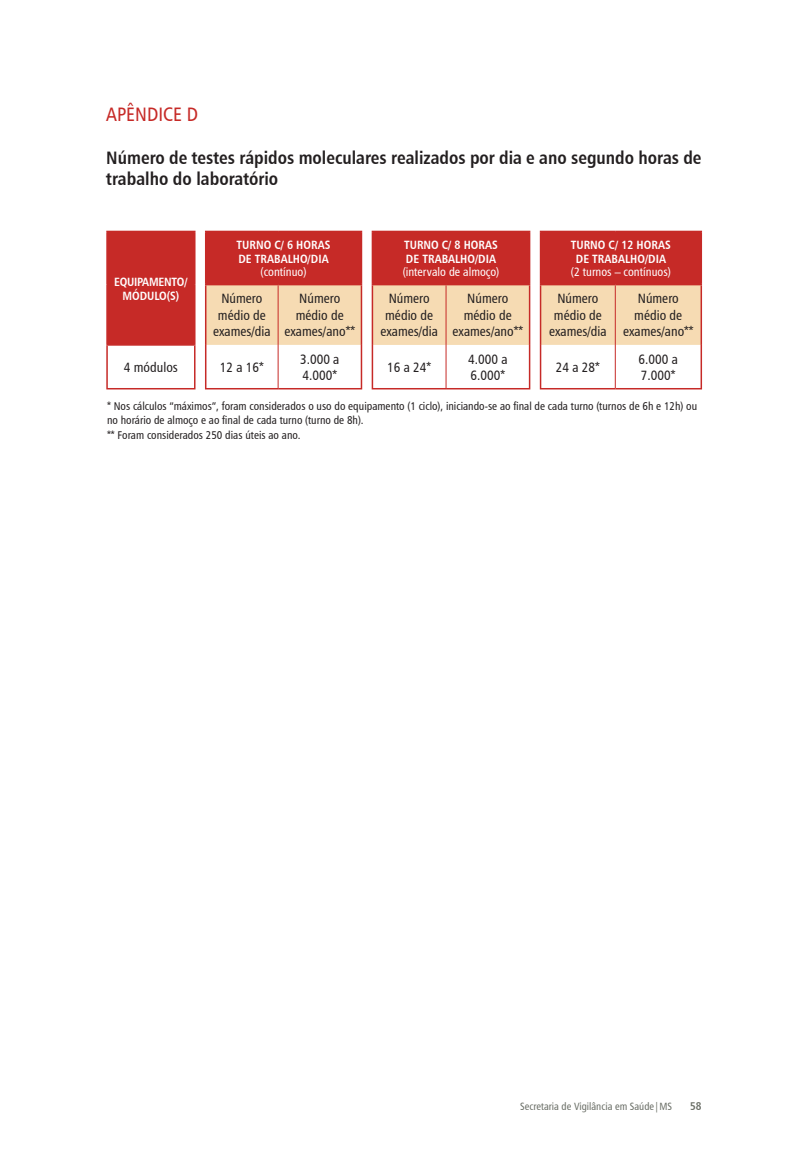
<style>
.page{position:relative;width:808px;height:1149px;background:#fff}
.page>*{position:absolute;margin:0;border:0;box-sizing:border-box;transform-origin:0 0}
.t1{font:19.5px "Humanist 777 BT Roman Condensed B";color:#c62a27}
.t2{font:18px/21px "Humanist 777 BT Bold Condensed B";color:#231f20}
.t3{font:13.5px/16.5px "Humanist 777 BT Roman Condensed B";color:#231f20;text-align:center}
.t4{font:12px/13.5px "Humanist 777 BT Bold Condensed B";color:#fff}
.t5{font:12px "Humanist 777 BT Roman Condensed B";color:#fff}
.t6{font:11.25px/13.5px "Humanist 777 BT Roman Condensed B";color:#231f20}
.t7{font:11.25px "Humanist 777 BT Bold Condensed B";color:#6a6e66}
.t8{font:10.5px "Humanist 777 BT Roman Condensed B";color:#6a6e66}
</style>
<div class="page">
<div style="left:108px;top:231px;width:592px;height:114px;background:#c62a27"></div>
<svg style="left:206px;top:284px;width:494px;height:104px"></svg>
<hr style="left:700px;top:232px;width:2px;height:52px;background:#c62a27">
<hr style="left:106px;top:231px;width:89px;height:1px;background:#c62a27">
<hr style="left:106px;top:232px;width:2px;height:52px;background:#c62a27">
<hr style="left:106px;top:284px;width:2px;height:60px;background:#c62a27">
<hr style="left:194px;top:232px;width:1px;height:52px;background:#c62a27">
<hr style="left:205px;top:231px;width:73px;height:1px;background:#c62a27">
<hr style="left:205px;top:232px;width:1px;height:52px;background:#c62a27">
<hr style="left:278px;top:231px;width:84px;height:1px;background:#c62a27">
<hr style="left:361px;top:232px;width:1px;height:52px;background:#c62a27">
<hr style="left:372px;top:231px;width:74px;height:1px;background:#c62a27">
<hr style="left:372px;top:232px;width:1px;height:52px;background:#c62a27">
<hr style="left:446px;top:231px;width:84px;height:1px;background:#c62a27">
<hr style="left:529px;top:232px;width:1px;height:52px;background:#c62a27">
<hr style="left:540px;top:231px;width:75px;height:1px;background:#c62a27">
<hr style="left:540px;top:232px;width:1px;height:52px;background:#c62a27">
<hr style="left:615px;top:231px;width:87px;height:1px;background:#c62a27">
<hr style="left:194px;top:284px;width:1px;height:60px;background:#c62a27">
<hr style="left:205px;top:285px;width:1px;height:60px;background:#c62a27">
<hr style="left:361px;top:285px;width:1px;height:60px;background:#c62a27">
<hr style="left:372px;top:285px;width:1px;height:60px;background:#c62a27">
<hr style="left:529px;top:285px;width:1px;height:60px;background:#c62a27">
<hr style="left:540px;top:285px;width:1px;height:60px;background:#c62a27">
<hr style="left:700px;top:285px;width:2px;height:60px;background:#c62a27">
<hr style="left:106px;top:345px;width:2px;height:43px;background:#c62a27">
<hr style="left:194px;top:345px;width:1px;height:43px;background:#c62a27">
<hr style="left:205px;top:345px;width:1px;height:43px;background:#c62a27">
<hr style="left:361px;top:345px;width:1px;height:43px;background:#c62a27">
<hr style="left:372px;top:345px;width:1px;height:43px;background:#c62a27">
<hr style="left:529px;top:345px;width:1px;height:43px;background:#c62a27">
<hr style="left:540px;top:345px;width:1px;height:43px;background:#c62a27">
<hr style="left:700px;top:345px;width:2px;height:43px;background:#c62a27">
<hr style="left:106px;top:388px;width:89px;height:1px;background:#c62a27">
<hr style="left:205px;top:388px;width:73px;height:1px;background:#c62a27">
<hr style="left:278px;top:388px;width:84px;height:1px;background:#c62a27">
<hr style="left:372px;top:388px;width:74px;height:1px;background:#c62a27">
<hr style="left:446px;top:388px;width:84px;height:1px;background:#c62a27">
<hr style="left:540px;top:388px;width:75px;height:1px;background:#c62a27">
<hr style="left:615px;top:388px;width:87px;height:1px;background:#c62a27">
<hr style="left:205px;top:284px;width:73px;height:1px;background:#c62a27">
<hr style="left:278px;top:284px;width:84px;height:1px;background:#c62a27">
<hr style="left:372px;top:284px;width:74px;height:1px;background:#c62a27">
<hr style="left:446px;top:284px;width:84px;height:1px;background:#c62a27">
<hr style="left:540px;top:284px;width:75px;height:1px;background:#c62a27">
<hr style="left:615px;top:284px;width:87px;height:1px;background:#c62a27">
<hr style="left:106px;top:344px;width:89px;height:1px;background:#c62a27">
<hr style="left:615px;top:285px;width:1px;height:60px;background:#c62a27">
<hr style="left:615px;top:345px;width:1px;height:43px;background:#c62a27">
<hr style="left:446px;top:285px;width:1px;height:60px;background:#c62a27">
<hr style="left:446px;top:345px;width:1px;height:43px;background:#c62a27">
<hr style="left:278px;top:285px;width:1px;height:60px;background:#c62a27">
<hr style="left:278px;top:345px;width:1px;height:43px;background:#c62a27">
<h1 class="t1" style="left:106px;top:102px;width:39px">Apêndice</h1>
<h1 class="t1" style="left:187px;top:102px;width:13px">D</h1>
<h2 class="t2" style="left:106px;top:146px;width:597px">Número de testes rápidos moleculares realizados por dia e ano segundo horas de trabalho do laboratório</h2>
<p class="t4" style="left:114px;top:275px;width:27px">Equipame</p>
<p class="t4" style="left:122px;top:275px;width:67px;text-indent:42px">nto/ módulo(s)</p>
<p class="t4" style="left:237px;top:238px;width:95px">Turno c/ 6 horas de traba</p>
<p class="t4" style="left:288px;top:251px;width:37px">lho/dia</p>
<p class="t5" style="left:261px;top:264px;width:47px">(contínuo)</p>
<p class="t4" style="left:404px;top:238px;width:95px">Turno c/ 8 horas de traba</p>
<p class="t4" style="left:455px;top:251px;width:37px">lho/dia</p>
<p class="t5" style="left:403px;top:264px;width:98px">(intervalo de almoço)</p>
<p class="t4" style="left:576px;top:238px;width:97px;text-indent:-5px">Turno c/ 12 horas de traba</p>
<p class="t4" style="left:625px;top:251px;width:37px">lho/dia</p>
<p class="t5" style="left:571px;top:264px;width:101px">(2 turnos – contínuos)</p>
<p class="t3" style="left:213px;top:290px;width:59px">Número médio de exames/dia</p>
<p class="t3" style="left:284px;top:290px;width:72px">Número médio de exames/ano**</p>
<p class="t3" style="left:380px;top:290px;width:59px">Número médio de exames/dia</p>
<p class="t3" style="left:452px;top:290px;width:72px">Número médio de exames/ano**</p>
<p class="t3" style="left:549px;top:290px;width:59px">Número médio de exames/dia</p>
<p class="t3" style="left:623px;top:290px;width:72px">Número médio de exames/ano**</p>
<p class="t3" style="left:124px;top:358px;width:56px">4 módulos</p>
<p class="t3" style="left:220px;top:358px;width:46px">12 a 16*</p>
<p class="t3" style="left:300px;top:350px;width:41px;text-align:left">3.000 a<br>4.000*</p>
<p class="t3" style="left:387px;top:358px;width:46px">16 a 24*</p>
<p class="t3" style="left:468px;top:350px;width:41px;text-align:left">4.000 a<br>6.000*</p>
<p class="t3" style="left:556px;top:358px;width:46px">24 a 28*</p>
<p class="t3" style="left:638px;top:350px;width:41px;text-align:left">6.000 a<br>7.000*</p>
<p class="t6" style="left:107px;top:399px;width:592px">* Nos cálculos “máximos”, foram considerados o uso do equipamento (1 ciclo), iniciando-se ao final de cada turno (turnos de 6h e 12h) ou no horário de almoço e ao final de cada turno (turno de 8h).</p>
<p class="t6" style="left:107px;top:427px;width:195px">** Foram considerados 250 dias úteis ao ano.</p>
<p class="t8" style="left:520px;top:1099px;width:154px">Secretaria de Vigilância em Saúde|MS</p>
<p class="t7" style="left:690px;top:1098px;width:13px">58</p>
</div>
